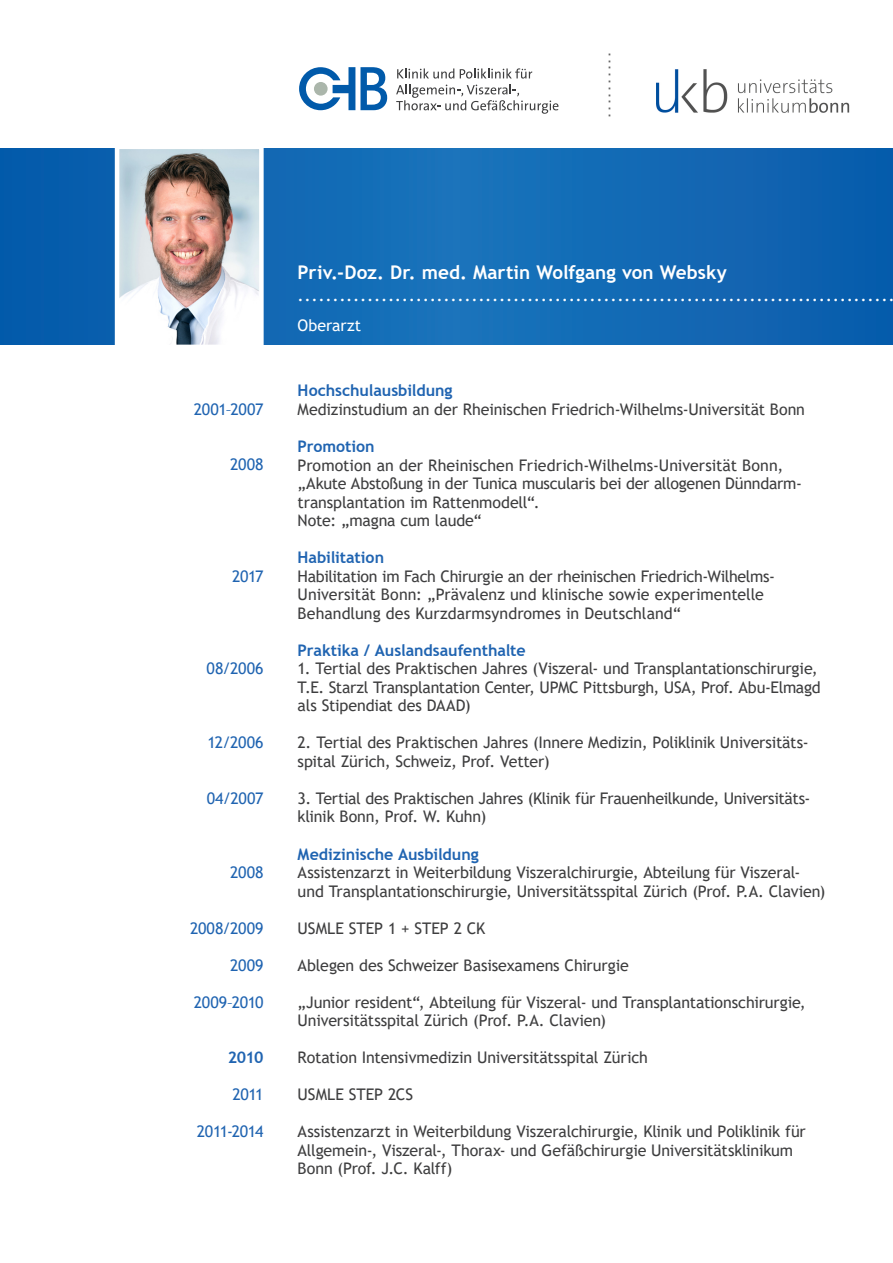
<style>
.page{position:relative;width:893px;height:1263px;background:#fff}
.page>*{position:absolute;margin:0;border:0;box-sizing:border-box;transform-origin:0 0}
.t1{font:700 18.9px "Trebuchet MS";color:#fff}
.t2{font:18px "Arial";color:#666}
.t3{font:17.4px "Trebuchet MS";color:#fff}
.t4{font:16.05px/18.5px "Trebuchet MS";letter-spacing:-.01em;color:#3e3e3f}
.t5{font:700 16.05px "Trebuchet MS";letter-spacing:-.005em;color:#2064b1}
.t6{font:16.05px "Trebuchet MS";letter-spacing:-.025em;color:#2064b1}
.t7{font:16.05px "Trebuchet MS";color:#2064b1}
.t8{font:16.05px "Trebuchet MS";letter-spacing:.005em;color:#fff}
</style>
<div class="page">
<div style="left:0;top:149px;width:893px;height:195px;background:linear-gradient(to bottom,#1167b3,#1167b3)"></div>
<svg style="left:299px;top:67px;width:88px;height:43px"></svg>
<svg style="left:396px;top:68px;width:162px;height:46px"></svg>
<img style="left:120px;top:150px;width:139px;height:194px">
<div style="left:115px;top:145px;width:149px;height:204px;border:4px solid #fff"></div>
<img style="left:656px;top:69px;width:193px;height:44px">
<p class="t2" style="left:592px;top:118px;width:68px;rotate:-90deg">..........</p>
<p class="t6" style="left:194px;top:399px;width:71px">2001–2007</p>
<p class="t6" style="left:230px;top:455px;width:35px">2008</p>
<p class="t6" style="left:232px;top:566px;width:33px">2017</p>
<p class="t6" style="left:207px;top:658px;width:58px">08/2006</p>
<p class="t6" style="left:207px;top:732px;width:58px">12/2006</p>
<p class="t6" style="left:207px;top:788px;width:58px">04/2007</p>
<p class="t6" style="left:230px;top:862px;width:35px">2008</p>
<p class="t7" style="left:190px;top:918px;width:75px">2008/2009</p>
<p class="t6" style="left:230px;top:955px;width:35px">2009</p>
<p class="t6" style="left:194px;top:992px;width:71px">2009–2010</p>
<p class="t5" style="left:228px;top:1047px;width:37px">2010</p>
<p class="t6" style="left:233px;top:1084px;width:33px">2011</p>
<p class="t6" style="left:197px;top:1121px;width:68px">2011-2014</p>
<p class="t1" style="left:298px;top:260px;width:431px">Priv.-Doz. Dr. med. Martin Wolfgang von Websky</p>
<p class="t3" style="left:298px;top:283px;width:599px">......................................................................................</p>
<p class="t8" style="left:298px;top:315px;width:65px">Oberarzt</p>
<p class="t5" style="left:298px;top:381px;width:156px">Hochschulausbildung</p>
<p class="t4" style="left:298px;top:400px;width:509px">Medizinstudium an der Rheinischen Friedrich-Wilhelms-Universität Bonn</p>
<p class="t5" style="left:298px;top:436px;width:79px">Promotion</p>
<p class="t4" style="left:298px;top:455px;width:506px">Promotion an der Rheinischen Friedrich-Wilhelms-Universität Bonn, „Akute Abstoßung in der Tunica muscularis bei der allogenen Dünndarm&shy;transplantation im Rattenmodell“.<br>Note: „magna cum laude“</p>
<p class="t5" style="left:298px;top:547px;width:88px">Habilitation</p>
<p class="t4" style="left:298px;top:567px;width:479px">Habilitation im Fach Chirurgie an der rheinischen Friedrich-Wilhelms-<br>Universität Bonn: „Prävalenz und klinische sowie experimentelle<br>Behandlung des Kurzdarmsyndromes in Deutschland“</p>
<p class="t5" style="left:298px;top:640px;width:229px">Praktika / Auslandsaufenthalte</p>
<p class="t4" style="left:298px;top:659px;width:524px">1. Tertial des Praktischen Jahres (Viszeral- und Transplantationschirurgie,<br>T.E. Starzl Transplantation Center, UPMC Pittsburgh, USA, Prof. Abu-Elmagd als Stipendiat des DAAD)</p>
<p class="t4" style="left:298px;top:733px;width:512px">2. Tertial des Praktischen Jahres (Innere Medizin, Poliklinik Universitäts&shy;spital Zürich, Schweiz, Prof. Vetter)</p>
<p class="t4" style="left:298px;top:789px;width:514px">3. Tertial des Praktischen Jahres (Klinik für Frauenheilkunde, Universitäts&shy;klinik Bonn, Prof. W. Kuhn)</p>
<p class="t5" style="left:298px;top:844px;width:183px">Medizinische Ausbildung</p>
<p class="t4" style="left:298px;top:863px;width:529px">Assistenzarzt in Weiterbildung Viszeralchirurgie, Abteilung für Viszeral&shy;und Transplantationschirurgie, Universitätsspital Zürich (Prof. P.A. Clavien)</p>
<p class="t4" style="left:298px;top:918px;width:189px">USMLE STEP 1 + STEP 2 CK</p>
<p class="t4" style="left:298px;top:956px;width:333px">Ablegen des Schweizer Basisexamens Chirurgie</p>
<p class="t4" style="left:298px;top:993px;width:510px">„Junior resident“, Abteilung für Viszeral- und Transplantationschirurgie,<br>Universitätsspital Zürich (Prof. P.A. Clavien)</p>
<p class="t4" style="left:298px;top:1048px;width:352px">Rotation Intensivmedizin Universitätsspital Zürich</p>
<p class="t4" style="left:298px;top:1085px;width:117px">USMLE STEP 2CS</p>
<p class="t4" style="left:298px;top:1122px;width:510px">Assistenzarzt in Weiterbildung Viszeralchirurgie, Klinik und Poliklinik für<br>Allgemein-, Viszeral-, Thorax- und Gefäßchirurgie Universitätsklinikum<br>Bonn (Prof. J.C. Kalff)</p>
</div>
